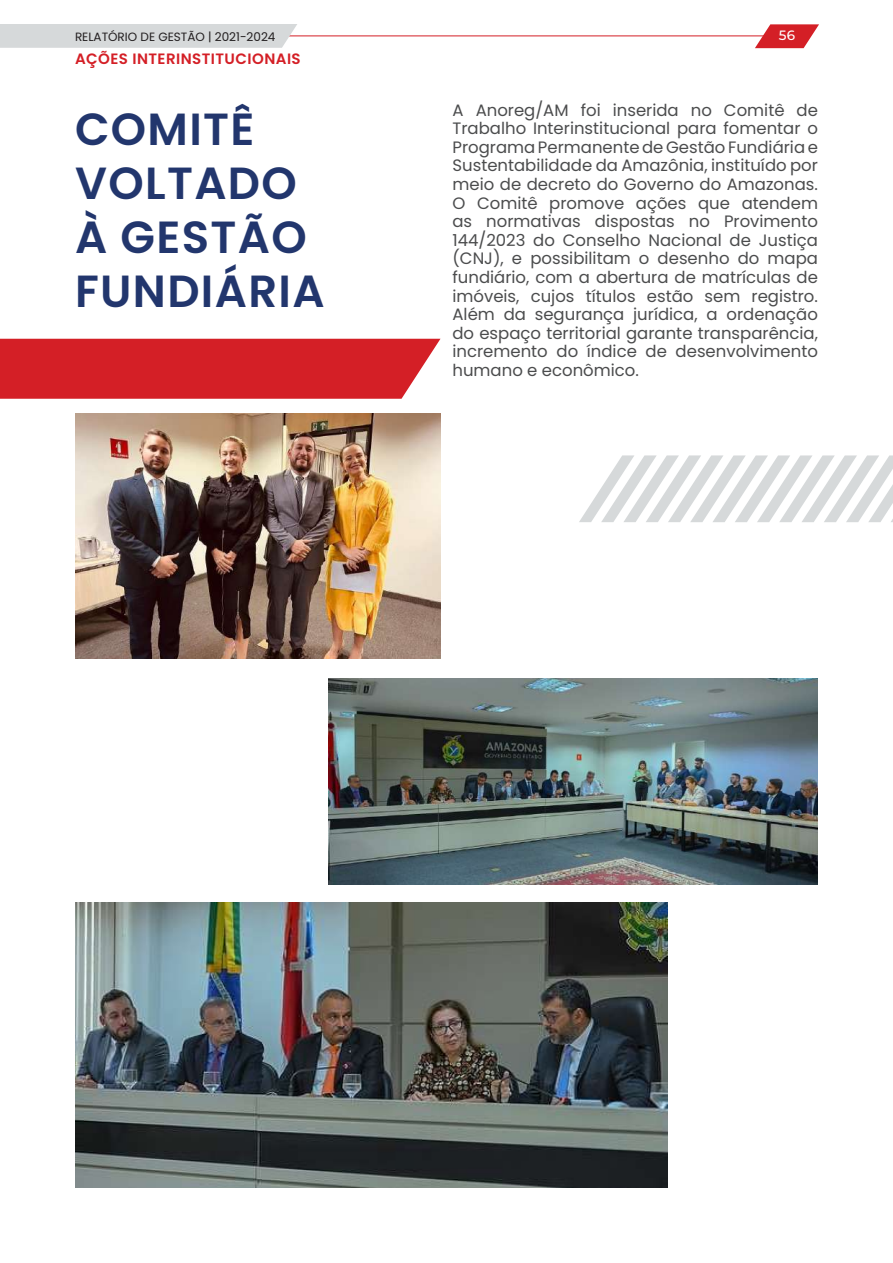
<style>
.page{position:relative;width:893px;height:1263px;background:#fff}
.page>*{position:absolute;margin:0;border:0;box-sizing:border-box;transform-origin:0 0}
.t1{font:600 45px/54px "Poppins";letter-spacing:.03em;color:#22366d}
.t2{font:16.5px/18.6px "Poppins";color:#4b4c4d;text-align:justify}
.t3{font:600 15px "Poppins";letter-spacing:.03em;color:#d41f26}
.t4{font:500 13.5px "Montserrat";color:#fff}
.t5{font:12px "Poppins";color:#231f20}
</style>
<div class="page">
<div style="left:0;top:339px;width:440px;height:60px;background:#d41f26"></div>
<img style="left:75px;top:413px;width:365px;height:246px">
<img style="left:328px;top:678px;width:490px;height:206px">
<img style="left:75px;top:902px;width:592px;height:286px">
<svg style="left:579px;top:455px;width:314px;height:67px"></svg>
<hr style="left:278px;top:36px;width:497px;height:1px;background:#d41f26">
<div style="left:0;top:24px;width:297px;height:24px;background:#d6d9da"></div>
<svg style="left:755px;top:24px;width:64px;height:24px"></svg>
<p class="t5" style="left:75px;top:30px;width:202px">RELATÓRIO DE GESTÃO | 2021-2024</p>
<p class="t4" style="left:779px;top:26px;width:18px">56</p>
<p class="t3" style="left:75px;top:50px;width:227px">AÇÕES INTERINSTITUCIONAIS</p>
<h1 class="t1" style="left:75px;top:103px;width:251px">COMITÊ<br>VOLTADO<br>À GESTÃO<br>FUNDIÁRIA</h1>
<p class="t2" style="left:452px;top:101px;width:367px">A Anoreg/AM foi inserida no Comitê de Trabalho Interinstitucional para fomentar o Programa Permanente de Gestão Fundiária e Sustentabilidade da Amazônia, instituído por meio de decreto do Governo do Amazonas.<br>O Comitê promove ações que atendem as normativas dispostas no Provimento 144/2023 do Conselho Nacional de Justiça (CNJ), e possibilitam o desenho do mapa fundiário, com a abertura de matrículas de imóveis, cujos títulos estão sem registro.<br>Além da segurança jurídica, a ordenação do espaço territorial garante transparência, incremento do índice de desenvolvimento humano e econômico.</p>
</div>
